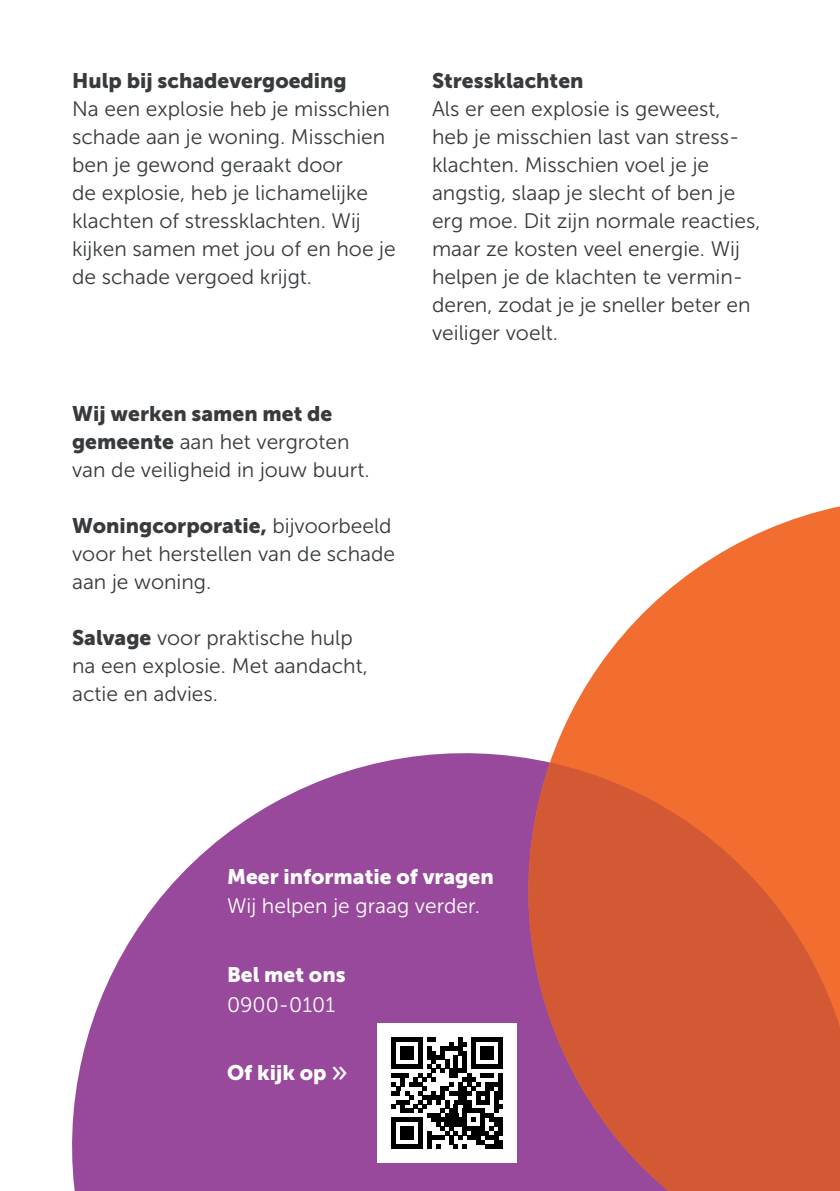
<style>
.page{position:relative;width:840px;height:1191px;background:#fff}
.page>*{position:absolute;margin:0;border:0;box-sizing:border-box;transform-origin:0 0}
.t1{font:21px/28px "Museo Sans 300";color:#373b3e}
.t2{font:21px "Museo Sans 900";color:#373b3e}
.t3{font:21px "Museo Sans 900";color:#fff}
.t4{font:21px "Museo Sans 300";color:#fff}
.s1{font-family:"Museo Sans 900"}
.s2{font-family:"Museo Sans 300"}
.s3{font-family:"Open Sans";font-size:33px}
</style>
<div class="page">
<svg style="left:72px;top:753px;width:400px;height:438px;fill:#98499c"></svg>
<svg style="left:472px;top:506px;width:367px;height:685px"></svg>
<svg style="left:514px;top:762px;width:325px;height:429px;background:#cf5a42"></svg>
<div style="left:377px;top:1023px;width:139px;height:139px;background:#fff"></div>
<svg style="left:391px;top:1037px;width:111px;height:111px"></svg>
<hr style="left:391px;top:1144px;width:31px;height:4px;background:#000001">
<div style="left:400px;top:1126px;width:13px;height:13px;background:#000001"></div>
<p class="t2" style="left:72px;top:68px;width:276px">Hulp bij schadevergoeding</p>
<p class="t1" style="left:72px;top:95px;width:325px">Na een explosie heb je misschien schade aan je woning. Misschien ben je gewond geraakt door<br>de explosie, heb je lichamelijke klachten of stressklachten. Wij kijken samen met jou of en hoe je de schade vergoed krijgt.</p>
<p class="t2" style="left:72px;top:401px;width:262px">Wij werken samen met de</p>
<p class="t1" style="left:72px;top:428px;width:299px"><span class="s1">gemeente</span> aan het vergroten van de veiligheid in jouw buurt.</p>
<p class="t2" style="left:72px;top:513px;width:321px">Woningcorporatie, <span class="s2">bijvoorbeeld</span></p>
<p class="t1" style="left:72px;top:540px;width:324px">voor het herstellen van de schade aan je woning.</p>
<p class="t1" style="left:72px;top:624px;width:297px"><span class="s1">Salvage</span> voor praktische hulp na een explosie. Met aandacht, actie en advies.</p>
<p class="t2" style="left:432px;top:68px;width:153px">Stressklachten</p>
<p class="t1" style="left:432px;top:95px;width:330px">Als er een explosie is geweest, heb je misschien last van stress&shy;klachten. Misschien voel je je angstig, slaap je slecht of ben je erg moe. Dit zijn normale reacties, maar ze kosten veel energie. Wij helpen je de klachten te vermin&shy;deren, zodat je je sneller beter en veiliger voelt.</p>
<p class="t3" style="left:227px;top:864px;width:268px">Meer informatie of vragen</p>
<p class="t4" style="left:227px;top:894px;width:254px">Wij helpen je graag verder.</p>
<p class="t3" style="left:227px;top:962px;width:120px">Bel met ons</p>
<p class="t4" style="left:227px;top:993px;width:110px">0900-0101</p>
<p class="t3" style="left:227px;top:1061px;width:122px">Of kijk op <span class="s3">»</span></p>
</div>
